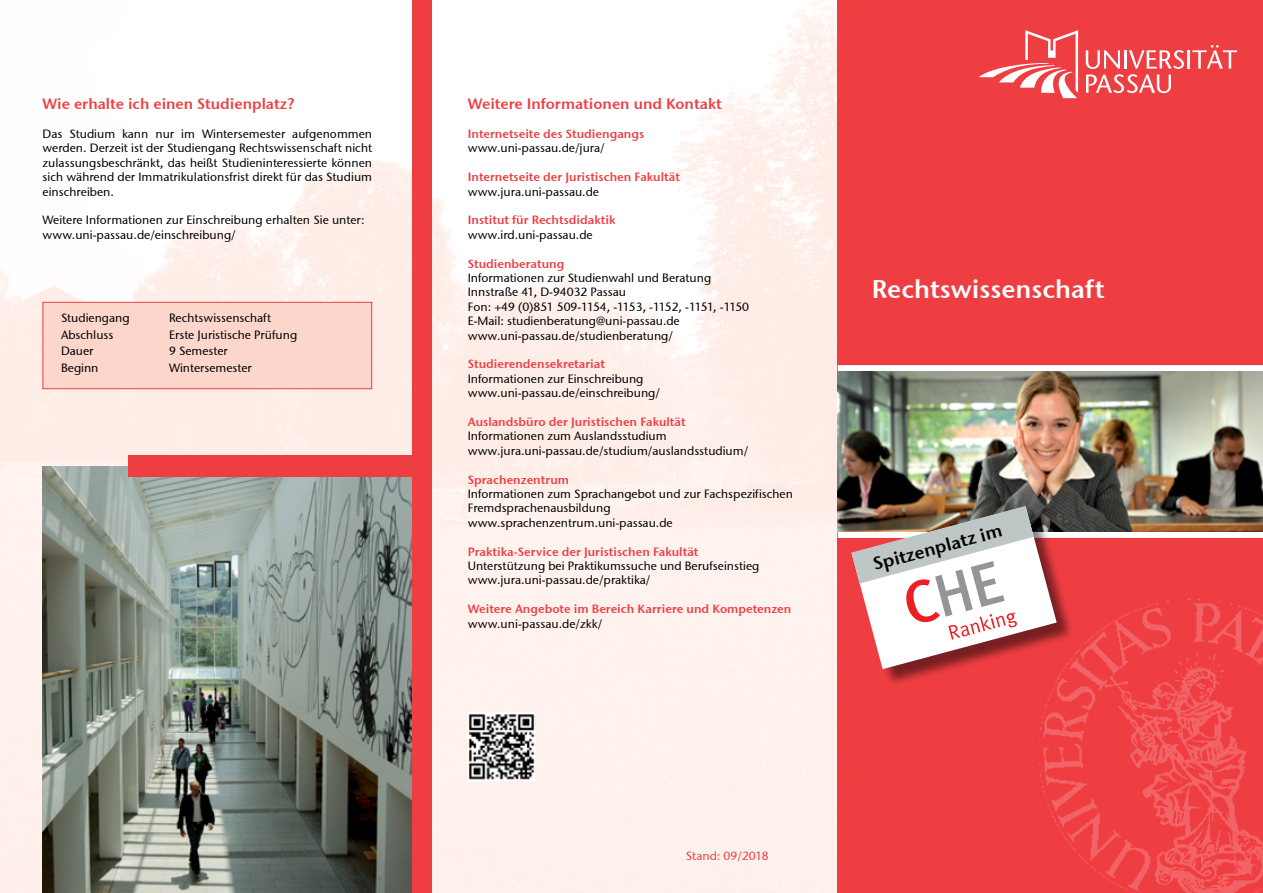
<style>
.page{position:relative;width:1263px;height:893px;background:#fff}
.page>*{position:absolute;margin:0;border:0;box-sizing:border-box;transform-origin:0 0}
.t1{font:25.5px "Stone Sans Semi ITCTT";color:#fff}
.t2{font:18px "Stone Sans Semi ITCTT";color:#000}
.t3{font:15px "Stone Sans Semi ITCTT";color:#ef3e42}
.t4{font:12px/14.4px "Stone Sans ITCTT Medium";color:#000}
.t5{font:12px "Stone Sans Semi ITCTT";color:#ef3e42}
.t6{font:12px "Stone Sans ITCTT Medium";letter-spacing:.005em;color:#ef3e42}
</style>
<div class="page">
<img style="left:0;top:0;width:838px;height:893px">
<div style="left:838px;top:0;width:425px;height:893px;background:#ef3e42"></div>
<svg style="left:1086px;top:50px;width:98px;height:43px"></svg>
<hr style="left:1187px;top:50px;width:3px;height:19px;background:#fff">
<svg style="left:1192px;top:45px;width:45px;height:24px"></svg>
<svg style="left:979px;top:30px;width:99px;height:68px"></svg>
<div style="left:838px;top:365px;width:425px;height:6px;background:#fff"></div>
<div style="left:838px;top:531px;width:425px;height:7px;background:#fff"></div>
<img style="left:1039px;top:599px;width:224px;height:294px">
<img style="left:43px;top:466px;width:370px;height:427px">
<div style="left:413px;top:0;width:19px;height:893px;background:#ef3e42"></div>
<img style="left:838px;top:371px;width:425px;height:160px">
<div style="left:128px;top:456px;width:286px;height:21px;background:#ef3e42"></div>
<img style="left:468px;top:712px;width:68px;height:68px">
<div style="left:43px;top:302px;width:329px;height:87px;background:#fcd6cb;border:1px solid #ef3e42"></div>
<div style="left:854px;top:508px;width:220px;height:179px;background:#000;opacity:.5"></div>
<svg style="left:851px;top:506px;width:206px;height:163px;background:#d0aba9"></svg>
<p class="t3" style="left:43px;top:95px;width:254px">Wie erhalte ich einen Studienplatz?</p>
<p class="t4" style="left:43px;top:126px;width:331px;text-align:justify">Das Studium kann nur im Wintersemester aufgenommen werden. Derzeit ist der Studiengang Rechtswissenschaft nicht zulassungsbeschränkt, das heißt Studieninteressierte können sich während der Immatrikulationsfrist direkt für das Studium einschreiben.</p>
<p class="t4" style="left:43px;top:213px;width:324px">Weitere Informationen zur Einschreibung erhalten Sie unter: www.uni-passau.de/einschreibung/</p>
<p class="t4" style="left:61px;top:311px;width:70px">Studiengang</p>
<p class="t4" style="left:169px;top:311px;width:104px">Rechtswissenschaft</p>
<p class="t4" style="left:61px;top:327px;width:54px">Abschluss</p>
<p class="t4" style="left:169px;top:327px;width:130px">Erste Juristische Prüfung</p>
<p class="t4" style="left:61px;top:344px;width:34px">Dauer</p>
<p class="t4" style="left:169px;top:344px;width:60px">9 Semester</p>
<p class="t4" style="left:61px;top:360px;width:39px">Beginn</p>
<p class="t4" style="left:169px;top:360px;width:84px">Wintersemester</p>
<p class="t3" style="left:468px;top:95px;width:256px">Weitere Informationen und Kontakt</p>
<p class="t5" style="left:468px;top:126px;width:178px">Internetseite des Studiengangs</p>
<p class="t4" style="left:468px;top:141px;width:138px">www.uni-passau.de/jura/</p>
<p class="t5" style="left:468px;top:169px;width:214px">Internetseite der Juristischen Fakultät</p>
<p class="t4" style="left:468px;top:184px;width:133px">www.jura.uni-passau.de</p>
<p class="t5" style="left:468px;top:213px;width:149px">Institut für Rechtsdidaktik</p>
<p class="t4" style="left:468px;top:227px;width:126px">www.ird.uni-passau.de</p>
<p class="t5" style="left:468px;top:256px;width:98px">Studienberatung</p>
<p class="t4" style="left:468px;top:270px;width:283px">Informationen zur Studienwahl und Beratung Innstraße 41, D-94032 Passau<br>Fon: +49 (0)851 509-1154, -1153, -1152, -1151, -1150<br>E-Mail: studienberatung@uni-passau.de www.uni-passau.de/studienberatung/</p>
<p class="t5" style="left:468px;top:357px;width:139px">Studierendensekretariat</p>
<p class="t4" style="left:468px;top:371px;width:194px">Informationen zur Einschreibung www.uni-passau.de/einschreibung/</p>
<p class="t5" style="left:468px;top:414px;width:219px">Auslandsbüro der Juristischen Fakultät</p>
<p class="t4" style="left:468px;top:429px;width:282px">Informationen zum Auslandsstudium www.jura.uni-passau.de/studium/auslandsstudium/</p>
<p class="t5" style="left:468px;top:472px;width:103px">Sprachenzentrum</p>
<p class="t4" style="left:468px;top:486px;width:327px">Informationen zum Sprachangebot und zur Fachspezifischen<br>Fremdsprachenausbildung www.sprachenzentrum.uni-passau.de</p>
<p class="t5" style="left:468px;top:544px;width:232px">Praktika-Service der Juristischen Fakultät</p>
<p class="t4" style="left:468px;top:558px;width:293px">Unterstützung bei Praktikumssuche und Berufseinstieg www.jura.uni-passau.de/praktika/</p>
<p class="t5" style="left:468px;top:601px;width:325px">Weitere Angebote im Bereich Karriere und Kompetenzen</p>
<p class="t4" style="left:468px;top:616px;width:136px">www.uni-passau.de/zkk/</p>
<h1 class="t1" style="left:872px;top:273px;width:234px">Rechtswissenschaft</h1>
<h2 class="t2" style="left:871px;top:553px;width:134px;rotate:-15deg">Spitzenplatz im</h2>
<p class="t6" style="left:686px;top:848px;width:84px">Stand: 09/2018</p>
</div>
